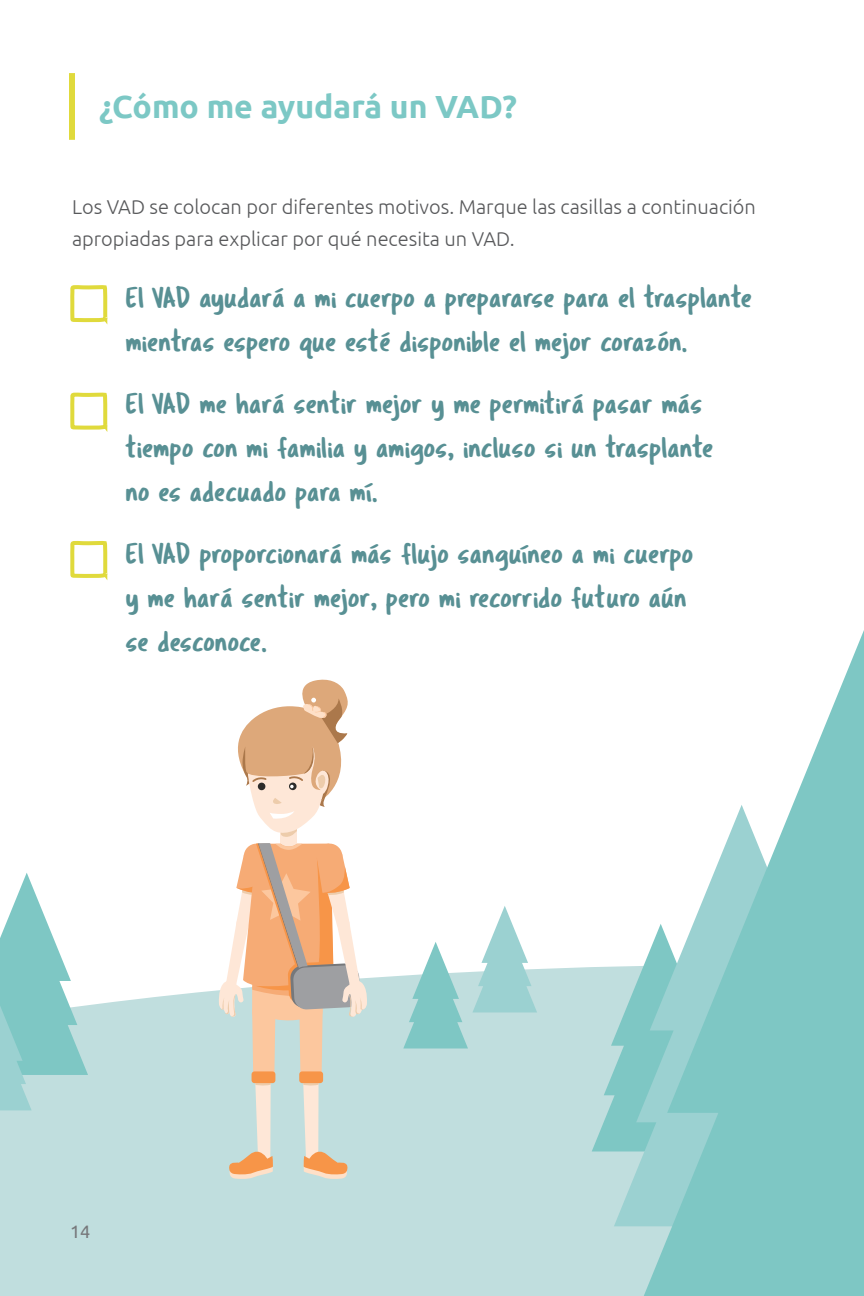
<style>
.page{position:relative;width:864px;height:1296px;background:#fff}
.page>*{position:absolute;margin:0;border:0;box-sizing:border-box;transform-origin:0 0}
.t1{font:700 32px "Ubuntu";color:#7cc8c5}
.t2{font:30px/44px "Tragic Marker";color:#589094}
.t3{font:300 20px/32px "Ubuntu";color:#58595b}
.t4{font:18px "Ubuntu";color:#77787b}
</style>
<div class="page">
<div style="left:0;top:967px;width:644px;height:329px;background:#c0dede"></div>
<svg style="left:0;top:873px;width:88px;height:237px"></svg>
<svg style="left:403px;top:906px;width:134px;height:142px"></svg>
<div style="left:281px;top:815px;width:16px;height:39px;background:#fee7d7"></div>
<svg style="left:218px;top:843px;width:150px;height:337px"></svg>
<div style="left:350px;top:979px;width:10px;height:11px;background:#fee7d7;border-radius:50%"></div>
<svg style="left:238px;top:679px;width:110px;height:158px"></svg>
<div style="left:69px;top:73px;width:6px;height:67px;background:#e0da3c"></div>
<svg style="left:70px;top:285px;width:38px;height:40px"></svg>
<svg style="left:70px;top:541px;width:38px;height:39px"></svg>
<svg style="left:70px;top:392px;width:38px;height:40px"></svg>
<svg style="left:592px;top:966px;width:22px;height:185px"></svg>
<svg style="left:614px;top:965px;width:30px;height:261px;fill:#7ec7c4"></svg>
<svg style="left:644px;top:630px;width:220px;height:666px;fill:#7ec7c4"></svg>
<p class="t1" style="left:99px;top:87px;width:419px">¿Cómo me ayudará un VAD?</p>
<p class="t3" style="left:72px;top:190px;width:685px">Los VAD se colocan por diferentes motivos. Marque las casillas a continuación apropiadas para explicar por qué necesita un VAD.</p>
<p class="t2" style="left:126px;top:275px;width:628px">El VAD ayudará a mi cuerpo a prepararse para el trasplante mientras espero que esté disponible el mejor corazón.</p>
<p class="t2" style="left:126px;top:381px;width:590px">El VAD me hará sentir mejor y me permitirá pasar más tiempo con mi familia y amigos, incluso si un trasplante no es adecuado para mí.</p>
<p class="t2" style="left:126px;top:531px;width:570px">El VAD proporcionará más flujo sanguíneo a mi cuerpo y me hará sentir mejor, pero mi recorrido futuro aún se desconoce.</p>
<p class="t4" style="left:70px;top:1221px;width:22px">14</p>
</div>
